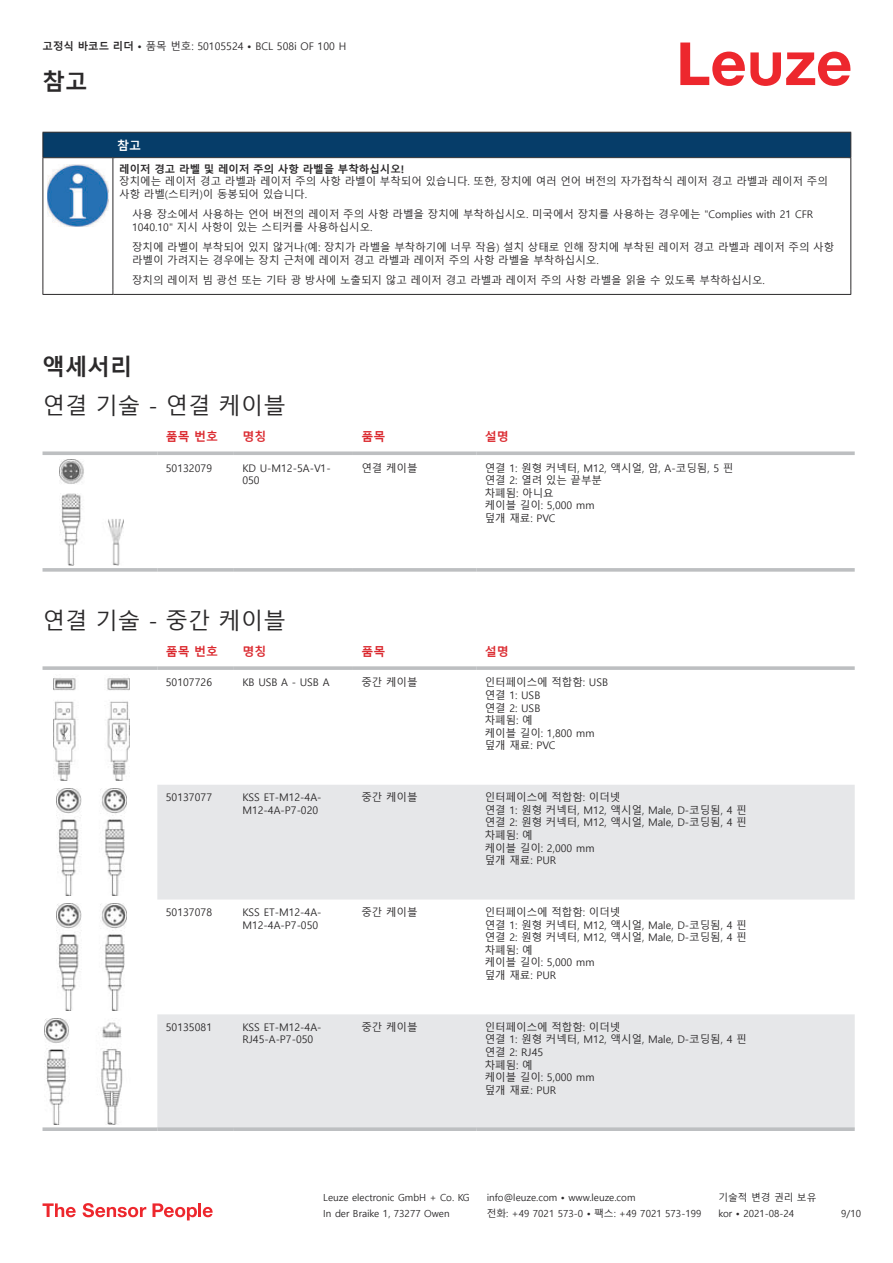
<style>
.page{position:relative;width:893px;height:1263px;background:#fff}
.page>*{position:absolute;margin:0;border:0;box-sizing:border-box;transform-origin:0 0}
.t1{font:22.5px "Malgun Gothic";color:#2b292a}
.t2{font:700 22.5px "Malgun Gothic";color:#2b292a}
.t3{font:700 12px "Malgun Gothic";color:#db2a30}
.t4{font:700 12px "Malgun Gothic";color:#fff}
.t5{font:10.5px/12.6px "Malgun Gothic";color:#2b292a}
.t6{font:700 10.5px "Malgun Gothic";color:#2b292a}
.t7{font:9.75px "Malgun Gothic";color:#2b292a}
.s1{font-weight:700}
</style>
<div class="page">
<svg style="left:680px;top:43px;width:170px;height:43px"></svg>
<svg style="left:43px;top:451px;width:114px;height:4px"></svg>
<svg style="left:157px;top:451px;width:77px;height:4px"></svg>
<svg style="left:234px;top:451px;width:119px;height:4px"></svg>
<svg style="left:353px;top:451px;width:123px;height:4px"></svg>
<svg style="left:476px;top:451px;width:379px;height:4px;background:#c4c6c8"></svg>
<svg style="left:43px;top:568px;width:114px;height:4px"></svg>
<svg style="left:157px;top:568px;width:77px;height:4px"></svg>
<svg style="left:234px;top:568px;width:119px;height:4px"></svg>
<svg style="left:353px;top:568px;width:123px;height:4px"></svg>
<svg style="left:476px;top:568px;width:379px;height:4px;background:#c3c5c7"></svg>
<img style="left:59px;top:459px;width:65px;height:107px">
<svg style="left:157px;top:785px;width:698px;height:342px;fill:#e6e7e9"></svg>
<svg style="left:43px;top:666px;width:114px;height:4px"></svg>
<svg style="left:157px;top:666px;width:77px;height:4px"></svg>
<svg style="left:234px;top:666px;width:119px;height:4px"></svg>
<svg style="left:353px;top:666px;width:123px;height:4px"></svg>
<svg style="left:476px;top:666px;width:379px;height:4px;background:#c3c5c7"></svg>
<svg style="left:43px;top:1127px;width:114px;height:4px"></svg>
<svg style="left:157px;top:1127px;width:77px;height:4px"></svg>
<svg style="left:234px;top:1127px;width:119px;height:4px"></svg>
<svg style="left:353px;top:1127px;width:123px;height:4px"></svg>
<svg style="left:476px;top:1127px;width:379px;height:4px;background:#c1c3c5"></svg>
<img style="left:53px;top:678px;width:77px;height:102px">
<img style="left:56px;top:789px;width:70px;height:106px">
<img style="left:56px;top:904px;width:70px;height:106px">
<img style="left:45px;top:1018px;width:78px;height:107px">
<svg style="left:43px;top:1203px;width:33px;height:14px"></svg>
<svg style="left:83px;top:1203px;width:63px;height:14px"></svg>
<svg style="left:153px;top:1203px;width:44px;height:17px"></svg>
<hr style="left:198px;top:1203px;width:3px;height:14px;background:#ed272d">
<svg style="left:203px;top:1207px;width:10px;height:10px"></svg>
<svg style="left:44px;top:158px;width:806px;height:136px"></svg>
<div style="left:43px;top:132px;width:808px;height:26px;background:#063d69"></div>
<hr style="left:113px;top:157px;width:738px;height:1px;background:#2b292a">
<hr style="left:43px;top:158px;width:1px;height:132px;background:#2b292a">
<hr style="left:113px;top:158px;width:1px;height:132px;background:#2b292a">
<hr style="left:850px;top:158px;width:1px;height:132px;background:#2b292a">
<hr style="left:43px;top:294px;width:70px;height:1px;background:#2b292a">
<hr style="left:113px;top:294px;width:738px;height:1px;background:#2b292a">
<img style="left:47px;top:164px;width:61px;height:63px">
<svg style="left:115px;top:159px;width:734px;height:131px"></svg>
<p class="t5" style="left:43px;top:40px;width:305px"><span class="s1">고정식 바코드 리더 •</span> 품목 번호: 50105524 <span class="s1">•</span> BCL 508i OF 100 H</p>
<h1 class="t2" style="left:43px;top:69px;width:46px">참고</h1>
<p class="t4" style="left:117px;top:139px;width:25px">참고</p>
<p class="t6" style="left:119px;top:162px;width:286px">레이저 경고 라벨 및 레이저 주의 사항 라벨을 부착하십시오!</p>
<p class="t5" style="left:119px;top:175px;width:710px">장치에는 레이저 경고 라벨과 레이저 주의 사항 라벨이 부착되어 있습니다. 또한, 장치에 여러 언어 버전의 자가접착식 레이저 경고 라벨과 레이저 주의 사항 라벨(스티커)이 동봉되어 있습니다.</p>
<p class="t5" style="left:132px;top:208px;width:683px">사용 장소에서 사용하는 언어 버전의 레이저 주의 사항 라벨을 장치에 부착하십시오. 미국에서 장치를 사용하는 경우에는 "Complies with 21 CFR<br>1040.10" 지시 사항이 있는 스티커를 사용하십시오.</p>
<p class="t5" style="left:132px;top:241px;width:704px">장치에 라벨이 부착되어 있지 않거나(예: 장치가 라벨을 부착하기에 너무 작음) 설치 상태로 인해 장치에 부착된 레이저 경고 라벨과 레이저 주의 사항 라벨이 가려지는 경우에는 장치 근처에 레이저 경고 라벨과 레이저 주의 사항 라벨을 부착하십시오.</p>
<p class="t5" style="left:132px;top:274px;width:634px">장치의 레이저 빔 광선 또는 기타 광 방사에 노출되지 않고 레이저 경고 라벨과 레이저 주의 사항 라벨을 읽을 수 있도록 부착하십시오.</p>
<h1 class="t2" style="left:43px;top:354px;width:91px">액세서리</h1>
<h1 class="t1" style="left:43px;top:393px;width:245px">연결 기술 - 연결 케이블</h1>
<p class="t3" style="left:166px;top:429px;width:54px">품목 번호</p>
<p class="t3" style="left:242px;top:429px;width:25px">명칭</p>
<p class="t3" style="left:361px;top:429px;width:25px">품목</p>
<p class="t3" style="left:485px;top:429px;width:25px">설명</p>
<p class="t5" style="left:166px;top:462px;width:48px">50132079</p>
<p class="t5" style="left:242px;top:462px;width:90px">KD U-M12-5A-V1-<br>050</p>
<p class="t5" style="left:361px;top:462px;width:58px">연결 케이블</p>
<p class="t5" style="left:485px;top:462px;width:250px">연결 1: 원형 커넥터, M12, 액시얼, 암, A-코딩됨, 5 핀 연결 2: 열려 있는 끝부분<br>차폐됨: 아니요<br>케이블 길이: 5,000 mm<br>덮개 재료: PVC</p>
<h1 class="t1" style="left:43px;top:608px;width:245px">연결 기술 - 중간 케이블</h1>
<p class="t3" style="left:166px;top:644px;width:54px">품목 번호</p>
<p class="t3" style="left:242px;top:644px;width:25px">명칭</p>
<p class="t3" style="left:361px;top:644px;width:25px">품목</p>
<p class="t3" style="left:485px;top:644px;width:25px">설명</p>
<p class="t5" style="left:166px;top:676px;width:48px">50107726</p>
<p class="t5" style="left:242px;top:676px;width:89px">KB USB A - USB A</p>
<p class="t5" style="left:361px;top:676px;width:58px">중간 케이블</p>
<p class="t5" style="left:485px;top:676px;width:125px">인터페이스에 적합함: USB 연결 1: USB<br>연결 2: USB<br>차폐됨: 예<br>케이블 길이: 1,800 mm 덮개 재료: PVC</p>
<p class="t5" style="left:166px;top:791px;width:48px">50137077</p>
<p class="t5" style="left:242px;top:791px;width:81px">KSS ET-M12-4A-<br>M12-4A-P7-020</p>
<p class="t5" style="left:361px;top:791px;width:58px">중간 케이블</p>
<p class="t5" style="left:485px;top:791px;width:263px">인터페이스에 적합함: 이더넷<br>연결 1: 원형 커넥터, M12, 액시얼, Male, D-코딩됨, 4 핀 연결 2: 원형 커넥터, M12, 액시얼, Male, D-코딩됨, 4 핀 차폐됨: 예<br>케이블 길이: 2,000 mm<br>덮개 재료: PUR</p>
<p class="t5" style="left:166px;top:906px;width:48px">50137078</p>
<p class="t5" style="left:242px;top:906px;width:81px">KSS ET-M12-4A-<br>M12-4A-P7-050</p>
<p class="t5" style="left:361px;top:906px;width:58px">중간 케이블</p>
<p class="t5" style="left:485px;top:906px;width:263px">인터페이스에 적합함: 이더넷<br>연결 1: 원형 커넥터, M12, 액시얼, Male, D-코딩됨, 4 핀 연결 2: 원형 커넥터, M12, 액시얼, Male, D-코딩됨, 4 핀 차폐됨: 예<br>케이블 길이: 5,000 mm<br>덮개 재료: PUR</p>
<p class="t5" style="left:166px;top:1021px;width:48px">50135081</p>
<p class="t5" style="left:242px;top:1021px;width:81px">KSS ET-M12-4A-<br>RJ45-A-P7-050</p>
<p class="t5" style="left:361px;top:1021px;width:58px">중간 케이블</p>
<p class="t5" style="left:485px;top:1021px;width:263px">인터페이스에 적합함: 이더넷<br>연결 1: 원형 커넥터, M12, 액시얼, Male, D-코딩됨, 4 핀 연결 2: RJ45<br>차폐됨: 예<br>케이블 길이: 5,000 mm<br>덮개 재료: PUR</p>
<p class="t7" style="left:323px;top:1192px;width:148px">Leuze electronic GmbH + Co. KG</p>
<p class="t7" style="left:487px;top:1192px;width:150px">info@leuze.com • www.leuze.com</p>
<p class="t7" style="left:718px;top:1192px;width:100px">기술적 변경 권리 보유</p>
<p class="t7" style="left:323px;top:1208px;width:128px">In der Braike 1, 73277 Owen</p>
<p class="t7" style="left:487px;top:1208px;width:216px">전화: +49 7021 573-0 • 팩스: +49 7021 573-199</p>
<p class="t7" style="left:718px;top:1208px;width:77px">kor • 2021-08-24</p>
<p class="t7" style="left:841px;top:1208px;width:21px">9 /10</p>
</div>
